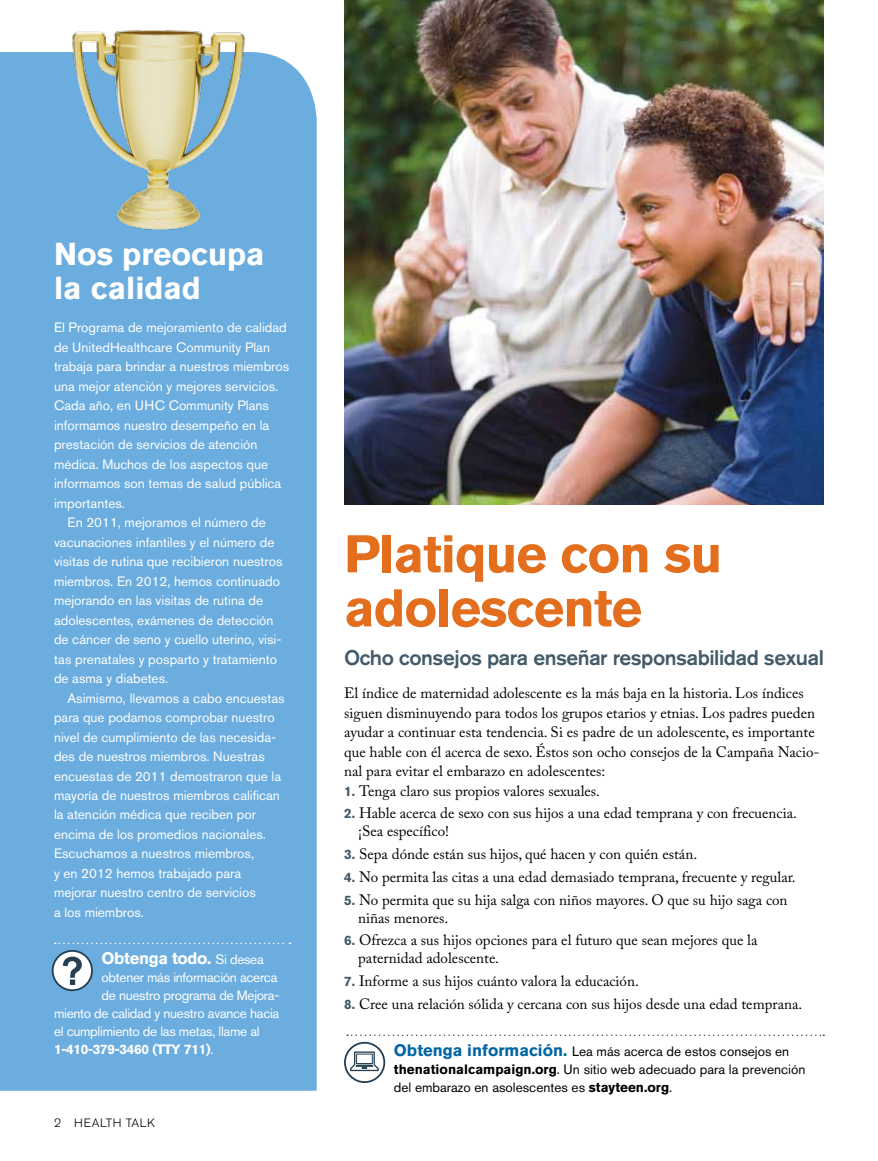
<style>
.page{position:relative;width:878px;height:1161px;background:#fff}
.page>*{position:absolute;margin:0;border:0;box-sizing:border-box;transform-origin:0 0}
.t1{font:700 52.5px/54px "Akzidenz Grotesk BE";letter-spacing:-.02em;color:#e36f1e}
.t2{font:700 31.5px/34.5px "Akzidenz Grotesk BE";color:#fff}
.t3{font:500 21px "Akzidenz Grotesk BE";letter-spacing:-.02em;color:#425a69}
.t4{font:700 16.5px "Akzidenz Grotesk BE";letter-spacing:-.02em;color:#fff}
.t5{font:15px/19.5px "Adobe Caslon Pro";color:#000}
.t6{font:13.5px "Akzidenz Grotesk BE";color:#fff}
.t7{font:13.5px/18px "Akzidenz Grotesk BE";color:#000}
.t8{font:13.5px "Akzidenz Grotesk BE";letter-spacing:-.02em;color:#fff}
.t9{font:700 13.5px "Akzidenz Grotesk BE";letter-spacing:-.02em;color:#fff}
.t10{font:300 12px "Akzidenz Grotesk BE";letter-spacing:.05em;color:#000}
.s1{font-weight:400;font-size:13.5px}
.s2{font-weight:400}
.s3{font-family:"Akzidenz Grotesk BE";font-weight:700;font-size:13.5px;color:#425a69}
.s4{font-weight:700;font-size:16.5px;color:#0065a4}
.s5{font-weight:700}
</style>
<div class="page">
<svg style="left:347px;top:1035px;width:477px;height:1px"></svg>
<svg style="left:344px;top:1042px;width:41px;height:41px"></svg>
<img style="left:344px;top:0;width:480px;height:505px">
<div style="left:0;top:52px;width:316px;height:1039px;background:#6caddf"></div>
<svg style="left:55px;top:943px;width:235px;height:1px"></svg>
<svg style="left:52px;top:950px;width:41px;height:41px"></svg>
<img style="left:67px;top:30px;width:181px;height:207px">
<h2 class="t2" style="left:54px;top:236px;width:212px">Nos preocupa la calidad</h2>
<p class="t6" style="left:54px;top:319px;width:234px">El Programa de mejoramiento de calidad</p>
<p class="t6" style="left:54px;top:339px;width:217px">de UnitedHealthcare Community Plan</p>
<p class="t6" style="left:54px;top:358px;width:237px">trabaja para brindar a nuestros miembros</p>
<p class="t6" style="left:54px;top:378px;width:226px">una mejor atención y mejores servicios.</p>
<p class="t6" style="left:54px;top:397px;width:216px">Cada año, en UHC Community Plans</p>
<p class="t6" style="left:54px;top:417px;width:217px">informamos nuestro desempeño en la</p>
<p class="t6" style="left:54px;top:436px;width:205px">prestación de servicios de atención</p>
<p class="t6" style="left:54px;top:456px;width:216px">médica. Muchos de los aspectos que</p>
<p class="t6" style="left:54px;top:475px;width:229px">informamos son temas de salud pública</p>
<p class="t6" style="left:54px;top:495px;width:72px">importantes.</p>
<p class="t6" style="left:68px;top:514px;width:200px">En 2011, mejoramos el número de</p>
<p class="t6" style="left:54px;top:534px;width:222px">vacunaciones infantiles y el número de</p>
<p class="t6" style="left:54px;top:553px;width:230px">visitas de rutina que recibieron nuestros</p>
<p class="t6" style="left:54px;top:573px;width:227px">miembros. En 2012, hemos continuado</p>
<p class="t6" style="left:54px;top:592px;width:210px">mejorando en las visitas de rutina de</p>
<p class="t6" style="left:54px;top:612px;width:221px">adolescentes, exámenes de detección</p>
<p class="t6" style="left:54px;top:631px;width:229px">de cáncer de seno y cuello uterino, visi-</p>
<p class="t6" style="left:54px;top:651px;width:225px">tas prenatales y posparto y tratamiento</p>
<p class="t6" style="left:54px;top:670px;width:116px">de asma y diabetes.</p>
<p class="t6" style="left:68px;top:690px;width:219px">Asimismo, llevamos a cabo encuestas</p>
<p class="t6" style="left:54px;top:709px;width:222px">para que podamos comprobar nuestro</p>
<p class="t6" style="left:54px;top:729px;width:224px">nivel de cumplimiento de las necesida-</p>
<p class="t6" style="left:54px;top:748px;width:212px">des de nuestros miembros. Nuestras</p>
<p class="t6" style="left:54px;top:768px;width:228px">encuestas de 2011 demostraron que la</p>
<p class="t6" style="left:54px;top:787px;width:227px">mayoría de nuestros miembros califican</p>
<p class="t6" style="left:54px;top:807px;width:203px">la atención médica que reciben por</p>
<p class="t6" style="left:54px;top:826px;width:213px">encima de los promedios nacionales.</p>
<p class="t6" style="left:54px;top:846px;width:202px">Escuchamos a nuestros miembros,</p>
<p class="t6" style="left:54px;top:865px;width:189px">y en 2012 hemos trabajado para</p>
<p class="t6" style="left:54px;top:885px;width:203px">mejorar nuestro centro de servicios</p>
<p class="t6" style="left:54px;top:904px;width:92px">a los miembros.</p>
<p class="t4" style="left:102px;top:948px;width:164px">Obtenga todo. <span class="s1">Si desea</span></p>
<p class="t8" style="left:102px;top:969px;width:177px">obtener más información acerca</p>
<p class="t8" style="left:102px;top:987px;width:179px">de nuestro programa de Mejora-</p>
<p class="t8" style="left:54px;top:1005px;width:227px">miento de calidad y nuestro avance hacia</p>
<p class="t8" style="left:54px;top:1023px;width:207px">el cumplimiento de las metas, llame al</p>
<p class="t9" style="left:54px;top:1041px;width:161px">1-410-379-3460 (TTY 711)<span class="s2">.</span></p>
<p class="t10" style="left:54px;top:1116px;width:103px">2 HEALTH TALK</p>
<h1 class="t1" style="left:344px;top:527px;width:379px">Platique con su adolescente</h1>
<h3 class="t3" style="left:344px;top:645px;width:481px">Ocho consejos para enseñar responsabilidad sexual</h3>
<p class="t5" style="left:344px;top:683px;width:477px">El índice de maternidad adolescente es la más baja en la historia. Los índices siguen disminuyendo para todos los grupos etarios y etnias. Los padres pueden ayudar a continuar esta tendencia. Si es padre de un adolescente, es importante que hable con él acerca de sexo. Éstos son ocho consejos de la Campaña Nacio&shy;nal para evitar el embarazo en adolescentes:</p>
<p class="t5" style="left:344px;top:781px;width:257px"><span class="s3">1.</span> Tenga claro sus propios valores sexuales.</p>
<p class="t5" style="left:358px;top:804px;width:440px;line-height:18px;text-indent:-14px"><span class="s3">2.</span> Hable acerca de sexo con sus hijos a una edad temprana y con frecuencia. ¡Sea específico!</p>
<p class="t5" style="left:344px;top:844px;width:354px"><span class="s3">3.</span> Sepa dónde están sus hijos, qué hacen y con quién están.</p>
<p class="t5" style="left:344px;top:867px;width:453px"><span class="s3">4.</span> No permita las citas a una edad demasiado temprana, frecuente y regular.</p>
<p class="t5" style="left:358px;top:890px;width:431px;line-height:18px;text-indent:-14px"><span class="s3">5.</span> No permita que su hija salga con niños mayores. O que su hijo saga con niñas menores.</p>
<p class="t5" style="left:358px;top:931px;width:401px;line-height:18px;text-indent:-14px"><span class="s3">6.</span> Ofrezca a sus hijos opciones para el futuro que sean mejores que la paternidad adolescente.</p>
<p class="t5" style="left:344px;top:971px;width:296px"><span class="s3">7.</span> Informe a sus hijos cuánto valora la educación.</p>
<p class="t5" style="left:344px;top:994px;width:459px"><span class="s3">8.</span> Cree una relación sólida y cercana con sus hijos desde una edad temprana.</p>
<p class="t7" style="left:394px;top:1042px;width:413px"><span class="s4">Obtenga información.</span> Lea más acerca de estos consejos en <span class="s5">thenationalcampaign.org</span>. Un sitio web adecuado para la prevención del embarazo en asolescentes es <span class="s5">stayteen.org</span>.</p>
</div>
